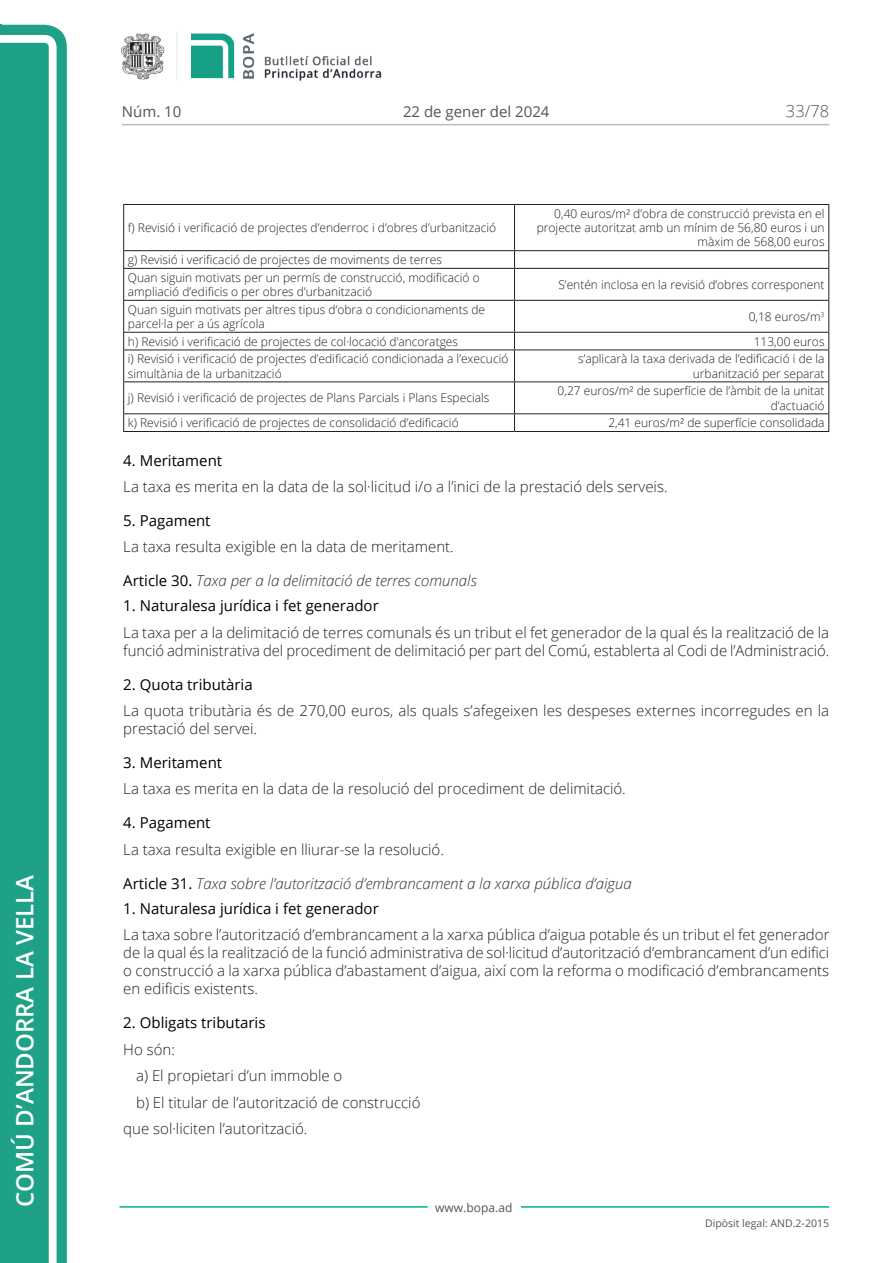
<style>
.page{position:relative;width:893px;height:1263px;background:#fff}
.page>*{position:absolute;margin:0;border:0;box-sizing:border-box;transform-origin:0 0}
.t1{font:600 24px "Open Sans";color:#fff}
.t2{font:300 16.5px "Open Sans";color:#545454}
.Body_text{font:300 15px/18px "Open Sans";color:#231f20}
.Titol_7_plus{font:15px "Open Sans";color:#000}
.Titol_7{font:italic 300 15px "Open Sans";color:#303030}
.Body_text_i{font:300 15px "Open Sans";color:#231f20}
.t3{font:15px "Open Sans";color:#545454}
.TaulaText{font:300 12px/14.2px "Open Sans";color:#231f20}
.TaulaText_-_Der{font:300 12px/14.2px "Open Sans";color:#231f20;text-align:right}
.t4{font:12px "Open Sans";color:#545454}
.t5{font:10.5px "Open Sans";color:#545454}
.s1{font-weight:400;font-style:normal;color:#000}
</style>
<div class="page">
<svg style="left:0;top:25px;width:67px;height:1238px;fill:#1ea187"></svg>
<div style="left:0;top:43px;width:49px;height:1220px;background:#1ea187"></div>
<img style="left:122px;top:32px;width:260px;height:49px">
<hr style="left:119px;top:1206px;width:309px;height:2px;background:#00ae91">
<hr style="left:521px;top:1206px;width:308px;height:2px;background:#00ae91">
<hr style="left:122px;top:124px;width:707px;height:1px;background:#bcbdc0">
<hr style="left:123px;top:204px;width:391px;height:1px;background:#231f20">
<hr style="left:123px;top:205px;width:1px;height:45px;background:#231f20">
<hr style="left:514px;top:204px;width:315px;height:1px;background:#231f20">
<hr style="left:514px;top:205px;width:1px;height:45px;background:#231f20">
<hr style="left:828px;top:205px;width:1px;height:45px;background:#231f20">
<hr style="left:123px;top:250px;width:391px;height:1px;background:#231f20">
<svg style="left:123px;top:251px;width:1px;height:17px"></svg>
<hr style="left:514px;top:250px;width:315px;height:1px;background:#231f20">
<svg style="left:514px;top:251px;width:1px;height:17px"></svg>
<svg style="left:828px;top:251px;width:1px;height:17px"></svg>
<hr style="left:123px;top:268px;width:391px;height:1px;background:#231f20">
<hr style="left:123px;top:269px;width:1px;height:31px;background:#231f20">
<hr style="left:514px;top:268px;width:315px;height:1px;background:#231f20">
<hr style="left:514px;top:269px;width:1px;height:31px;background:#231f20">
<hr style="left:828px;top:269px;width:1px;height:31px;background:#231f20">
<hr style="left:123px;top:300px;width:391px;height:1px;background:#231f20">
<hr style="left:123px;top:301px;width:1px;height:31px;background:#231f20">
<hr style="left:514px;top:300px;width:315px;height:1px;background:#231f20">
<hr style="left:514px;top:301px;width:1px;height:31px;background:#231f20">
<hr style="left:828px;top:301px;width:1px;height:31px;background:#231f20">
<hr style="left:123px;top:332px;width:391px;height:1px;background:#231f20">
<svg style="left:123px;top:333px;width:1px;height:17px"></svg>
<hr style="left:514px;top:332px;width:315px;height:1px;background:#231f20">
<svg style="left:514px;top:333px;width:1px;height:17px"></svg>
<svg style="left:828px;top:333px;width:1px;height:17px"></svg>
<hr style="left:123px;top:350px;width:391px;height:1px;background:#231f20">
<hr style="left:123px;top:350px;width:1px;height:31px;background:#231f20">
<hr style="left:514px;top:350px;width:315px;height:1px;background:#231f20">
<hr style="left:514px;top:350px;width:1px;height:31px;background:#231f20">
<hr style="left:828px;top:350px;width:1px;height:31px;background:#231f20">
<hr style="left:123px;top:381px;width:391px;height:1px;background:#231f20">
<hr style="left:123px;top:382px;width:1px;height:31px;background:#231f20">
<hr style="left:514px;top:381px;width:315px;height:1px;background:#231f20">
<hr style="left:514px;top:382px;width:1px;height:31px;background:#231f20">
<hr style="left:828px;top:382px;width:1px;height:31px;background:#231f20">
<hr style="left:123px;top:413px;width:391px;height:1px;background:#231f20">
<svg style="left:123px;top:414px;width:1px;height:17px"></svg>
<hr style="left:123px;top:431px;width:391px;height:1px;background:#231f20">
<hr style="left:514px;top:413px;width:315px;height:1px;background:#231f20">
<svg style="left:514px;top:414px;width:1px;height:17px"></svg>
<svg style="left:828px;top:414px;width:1px;height:17px"></svg>
<hr style="left:514px;top:431px;width:315px;height:1px;background:#231f20">
<h1 class="t1" style="left:8px;top:1207px;width:331px;rotate:-90deg">Comú d’Andorra la Vella</h1>
<p class="t3" style="left:122px;top:102px;width:61px">Núm. 10</p>
<p class="t3" style="left:403px;top:102px;width:148px">22 de gener del 2024</p>
<p class="t2" style="left:786px;top:100px;width:45px">33/78</p>
<p class="TaulaText" style="left:128px;top:220px;width:370px">f) Revisió i verificació de projectes d’enderroc i d’obres d’urbanització</p>
<p class="TaulaText_-_Der" style="left:537px;top:206px;width:289px">0,40 euros/m² d’obra de construcció prevista en el projecte autoritzat amb un mínim de 56,80 euros i un màxim de 568,00 euros</p>
<p class="TaulaText" style="left:128px;top:252px;width:315px">g) Revisió i verificació de projectes de moviments de terres</p>
<p class="TaulaText" style="left:128px;top:270px;width:353px">Quan siguin motivats per un permís de construcció, modificació o ampliació d’edificis o per obres d’urbanització</p>
<p class="TaulaText_-_Der" style="left:558px;top:277px;width:268px">S’entén inclosa en la revisió d’obres corresponent</p>
<p class="TaulaText" style="left:128px;top:302px;width:359px">Quan siguin motivats per altres tipus d’obra o condicionaments de parcel·la per a ús agrícola</p>
<p class="TaulaText_-_Der" style="left:749px;top:309px;width:77px">0,18 euros/m<sup>3</sup></p>
<p class="TaulaText" style="left:128px;top:334px;width:332px">h) Revisió i verificació de projectes de col·locació d’ancoratges</p>
<p class="TaulaText_-_Der" style="left:754px;top:334px;width:72px">113,00 euros</p>
<p class="TaulaText" style="left:128px;top:352px;width:382px">i) Revisió i verificació de projectes d’edificació condicionada a l’execució simultània de la urbanització</p>
<p class="TaulaText_-_Der" style="left:578px;top:352px;width:248px">s’aplicarà la taxa derivada de l’edificació i de la urbanització per separat</p>
<p class="TaulaText" style="left:128px;top:391px;width:363px">j) Revisió i verificació de projectes de Plans Parcials i Plans Especials</p>
<p class="TaulaText_-_Der" style="left:558px;top:383px;width:268px">0,27 euros/m² de superfície de l’àmbit de la unitat d’actuació</p>
<p class="TaulaText" style="left:128px;top:415px;width:332px">k) Revisió i verificació de projectes de consolidació d’edificació</p>
<p class="TaulaText_-_Der" style="left:608px;top:415px;width:218px">2,41 euros/m² de superfície consolidada</p>
<p class="Titol_7_plus" style="left:123px;top:450px;width:100px">4. Meritament</p>
<p class="Body_text" style="left:123px;top:477px;width:546px">La taxa es merita en la data de la sol·licitud i/o a l’inici de la prestació dels serveis.</p>
<p class="Titol_7_plus" style="left:123px;top:510px;width:89px">5. Pagament</p>
<p class="Body_text" style="left:123px;top:538px;width:332px">La taxa resulta exigible en la data de meritament.</p>
<p class="Titol_7" style="left:123px;top:570px;width:355px"><span class="s1">Article 30.</span> Taxa per a la delimitació de terres comunals</p>
<p class="Titol_7_plus" style="left:123px;top:596px;width:257px">1. Naturalesa jurídica i fet generador</p>
<p class="Body_text" style="left:123px;top:623px;width:707px">La taxa per a la delimitació de terres comunals és un tribut el fet generador de la qual és la realització de la funció administrativa del procediment de delimitació per part del Comú, establerta al Codi de l’Administració.</p>
<p class="Titol_7_plus" style="left:123px;top:674px;width:131px">2. Quota tributària</p>
<p class="Body_text" style="left:123px;top:701px;width:707px">La quota tributària és de 270,00 euros, als quals s’afegeixen les despeses externes incorregudes en la prestació del servei.</p>
<p class="Titol_7_plus" style="left:123px;top:752px;width:100px">3. Meritament</p>
<p class="Body_text" style="left:123px;top:780px;width:504px">La taxa es merita en la data de la resolució del procediment de delimitació.</p>
<p class="Titol_7_plus" style="left:123px;top:812px;width:89px">4. Pagament</p>
<p class="Body_text" style="left:123px;top:840px;width:322px">La taxa resulta exigible en lliurar-se la resolució.</p>
<p class="Titol_7" style="left:123px;top:873px;width:510px"><span class="s1">Article 31.</span> Taxa sobre l’autorització d’embrancament a la xarxa pública d’aigua</p>
<p class="Titol_7_plus" style="left:123px;top:898px;width:257px">1. Naturalesa jurídica i fet generador</p>
<p class="Body_text" style="left:123px;top:925px;width:708px;text-align:justify">La taxa sobre l’autorització d’embrancament a la xarxa pública d’aigua potable és un tribut el fet generador de la qual és la realització de la funció administrativa de sol·licitud d’autorització d’embrancament d’un edifici o construcció a la xarxa pública d’abastament d’aigua, així com la reforma o modificació d’embrancaments en edificis existents.</p>
<p class="Titol_7_plus" style="left:123px;top:1012px;width:144px">2. Obligats tributaris</p>
<p class="Body_text" style="left:123px;top:1040px;width:53px">Ho són:</p>
<p class="Body_text_i" style="left:136px;top:1065px;width:208px">a) El propietari d’un immoble o</p>
<p class="Body_text_i" style="left:136px;top:1092px;width:286px">b) El titular de l’autorització de construcció</p>
<p class="Body_text" style="left:123px;top:1119px;width:186px">que sol·liciten l’autorització.</p>
<p class="t4" style="left:435px;top:1199px;width:79px">www.bopa.ad</p>
<p class="t5" style="left:705px;top:1216px;width:125px">Dipòsit legal: AND.2-2015</p>
</div>
